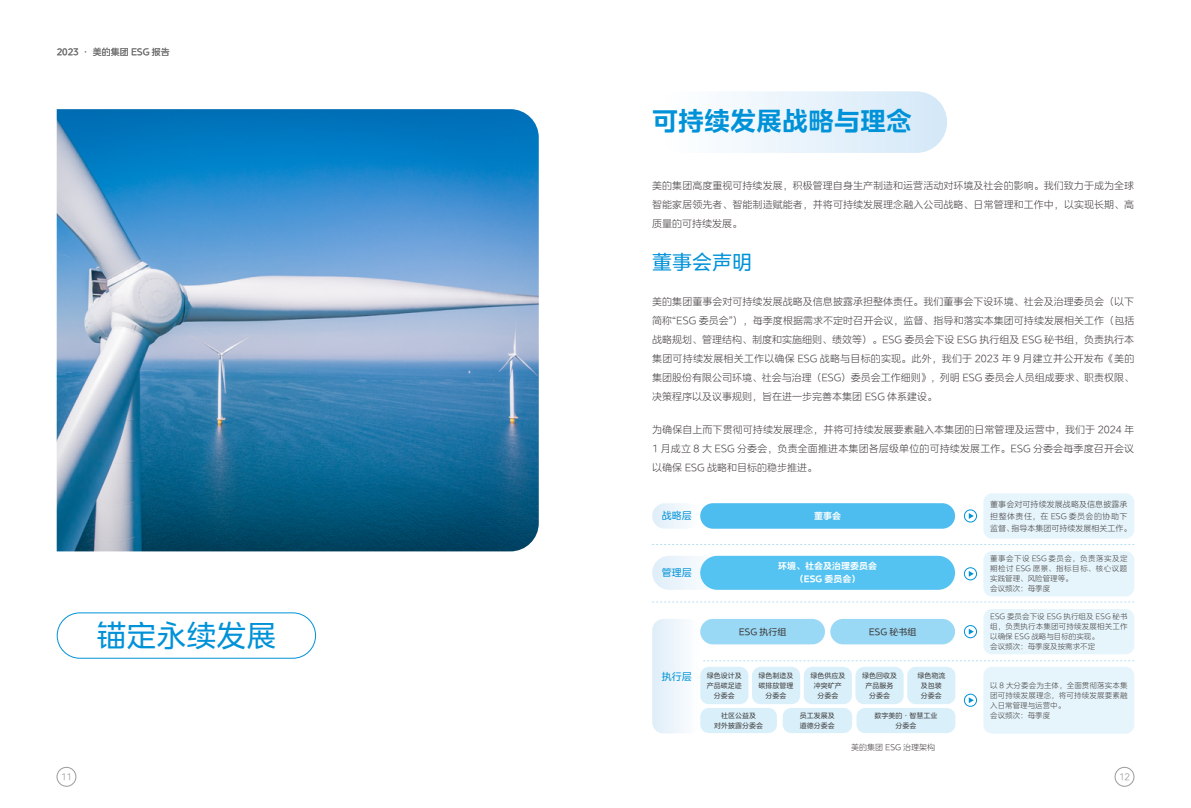
<style>
.page{position:relative;width:1191px;height:808px;background:#fff}
.page>*{position:absolute;margin:0;border:0;box-sizing:border-box;transform-origin:0 0}
.t1{font:30px "MEIDITYPE";color:#0092d8}
.t2{font:700 26px "MEIDITYPE";color:#0092d8}
.t3{font:20px "MEIDITYPE";color:#0092d8}
.t4{font:300 10px/19px "MEIDITYPE";color:#3e3a39;text-align:justify}
.t5{font:10px "MEIDITYPE";color:#0092d8}
.t6{font:700 9px/13px "MEIDITYPE";color:#fff;text-align:center}
.t7{font:9px "MEIDITYPE";color:#727171}
.t8{font:9px "MEIDITYPE";color:#3e3a39}
.t9{font:300 9px "MEIDITYPE";color:#898989}
.t10{font:300 8px/12px "MEIDITYPE";letter-spacing:.01em;color:#3e3a39}
.t11{font:300 7.5px/10px "MEIDITYPE";letter-spacing:.01em;color:#3e3a39}
.t12{font:300 7.5px/10px "MEIDITYPE";letter-spacing:.065em;color:#3e3a39}
.t13{font:7px/10px "MEIDITYPE";color:#3e3a39;text-align:center}
</style>
<div class="page">
<div style="left:57px;top:767px;width:19px;height:19px;border:1px solid #9c9a9a;border-radius:50%"></div>
<div style="left:1114px;top:767px;width:20px;height:19px;border:1px solid #9c9a9a;border-radius:50%"></div>
<div style="left:652px;top:503px;width:48px;height:26px;background:linear-gradient(to right,#dfeef9,#fefefe);border-radius:13px"></div>
<div style="left:652px;top:556px;width:68px;height:34px;background:#ecf4fb;border-radius:17px"></div>
<div style="left:652px;top:619px;width:48px;height:114px;background:linear-gradient(to right,#deedf9,#fefefe);border-radius:11px"></div>
<div style="left:652px;top:91px;width:295px;height:62px;background:linear-gradient(to right,#fff,#d4e8f8);border-radius:31px"></div>
<div style="left:57px;top:612px;width:259px;height:47px;border:1px solid #0092d8;border-radius:23px"></div>
<div style="left:983px;top:493px;width:151px;height:46px;background:#e6f5fc;border-radius:9px"></div>
<div style="left:700px;top:503px;width:255px;height:26px;background:#4dbcef;border-radius:13px"></div>
<svg style="left:968px;top:513px;width:5px;height:6px"></svg>
<div style="left:964px;top:510px;width:12px;height:12px;border:1px solid #0092d8;border-radius:50%"></div>
<div style="left:983px;top:551px;width:151px;height:45px;background:#e6f5fc;border-radius:9px"></div>
<div style="left:700px;top:556px;width:255px;height:34px;background:#54c3f1;border-radius:17px"></div>
<svg style="left:968px;top:571px;width:5px;height:6px"></svg>
<div style="left:964px;top:567px;width:12px;height:13px;border:1px solid #0092d8;border-radius:50%"></div>
<div style="left:983px;top:609px;width:151px;height:45px;background:#e6f5fc;border-radius:9px"></div>
<div style="left:700px;top:619px;width:125px;height:25px;background:#9ad9f6;border-radius:13px"></div>
<div style="left:830px;top:619px;width:125px;height:25px;background:#9ad9f6;border-radius:13px"></div>
<svg style="left:968px;top:629px;width:5px;height:5px"></svg>
<div style="left:964px;top:625px;width:12px;height:13px;border:1px solid #0092d8;border-radius:50%"></div>
<div style="left:983px;top:667px;width:151px;height:67px;background:#e6f5fc;border-radius:9px"></div>
<div style="left:700px;top:708px;width:77px;height:25px;background:#d9f0fb;border-radius:9px"></div>
<div style="left:782px;top:708px;width:70px;height:25px;background:#d9f0fb;border-radius:9px"></div>
<div style="left:856px;top:708px;width:99px;height:25px;background:#d9f0fb;border-radius:9px"></div>
<div style="left:700px;top:667px;width:48px;height:37px;background:#d9f0fb;border-radius:9px"></div>
<div style="left:752px;top:667px;width:48px;height:37px;background:#d9f0fb;border-radius:9px"></div>
<div style="left:803px;top:667px;width:49px;height:37px;background:#d9f0fb;border-radius:9px"></div>
<div style="left:855px;top:667px;width:48px;height:37px;background:#d9f0fb;border-radius:9px"></div>
<div style="left:907px;top:667px;width:48px;height:37px;background:#d9f0fb;border-radius:9px"></div>
<svg style="left:968px;top:697px;width:5px;height:6px"></svg>
<div style="left:964px;top:694px;width:12px;height:12px;border:1px solid #0092d8;border-radius:50%"></div>
<svg style="left:652px;top:544px;width:482px;height:1px"></svg>
<svg style="left:652px;top:602px;width:482px;height:1px"></svg>
<svg style="left:703px;top:660px;width:431px;height:1px"></svg>
<img style="left:57px;top:109px;width:482px;height:442px">
<p class="t7" style="left:57px;top:47px;width:115px">2023 · 美的集团 ESG 报告</p>
<h1 class="t1" style="left:96px;top:619px;width:181px">锚定永续发展</h1>
<h2 class="t2" style="left:652px;top:105px;width:261px">可持续发展战略与理念</h2>
<p class="t4" style="left:652px;top:176px;width:483px">美的集团高度重视可持续发展，积极管理自身生产制造和运营活动对环境及社会的影响。我们致力于成为全球智能家居领先者、智能制造赋能者，并将可持续发展理念融入公司战略、日常管理和工作中，以实现长期、高质量的可持续发展。</p>
<h3 class="t3" style="left:652px;top:251px;width:101px">董事会声明</h3>
<p class="t4" style="left:652px;top:292px;width:483px">美的集团董事会对可持续发展战略及信息披露承担整体责任。我们董事会下设环境、社会及治理委员会（以下简称“ESG 委员会”），每季度根据需求不定时召开会议，监督、指导和落实本集团可持续发展相关工作（包括战略规划、管理结构、制度和实施细则、绩效等）。ESG 委员会下设 ESG 执行组及 ESG 秘书组，负责执行本集团可持续发展相关工作以确保 ESG 战略与目标的实现。此外，我们于 2023 年 9 月建立并公开发布《美的集团股份有限公司环境、社会与治理（ESG）委员会工作细则》，列明 ESG 委员会人员组成要求、职责权限、决策程序以及议事规则，旨在进一步完善本集团 ESG 体系建设。</p>
<p class="t4" style="left:652px;top:420px;width:483px">为确保自上而下贯彻可持续发展理念，并将可持续发展要素融入本集团的日常管理及运营中，我们于 2024 年1 月成立 8 大 ESG 分委会，负责全面推进本集团各层级单位的可持续发展工作。ESG 分委会每季度召开会议以确保 ESG 战略和目标的稳步推进。</p>
<p class="t5" style="left:662px;top:510px;width:31px">战略层</p>
<p class="t6" style="left:814px;top:509px;width:28px">董事会</p>
<p class="t5" style="left:662px;top:567px;width:31px">管理层</p>
<p class="t6" style="left:778px;top:560px;width:100px">环境、社会及治理委员会（ESG 委员会）</p>
<p class="t5" style="left:662px;top:670px;width:31px">执行层</p>
<p class="t8" style="left:739px;top:627px;width:49px">ESG 执行组</p>
<p class="t8" style="left:869px;top:627px;width:49px">ESG 秘书组</p>
<p class="t13" style="left:707px;top:671px;width:36px">绿色设计及产品碳足迹分委会</p>
<p class="t13" style="left:758px;top:671px;width:36px">绿色制造及碳排放管理分委会</p>
<p class="t13" style="left:810px;top:671px;width:36px">绿色供应及冲突矿产分委会</p>
<p class="t13" style="left:862px;top:671px;width:36px">绿色回收及产品服务分委会</p>
<p class="t13" style="left:917px;top:671px;width:29px">绿色物流及包装分委会</p>
<p class="t10" style="left:990px;top:498px;width:143px">董事会对可持续发展战略及信息披露承担整体责任，在 ESG 委员会的协助下监督、指导本集团可持续发展相关工作。</p>
<p class="t12" style="left:990px;top:554px;width:139px">董事会下设 ESG 委员会，负责落实及定期检讨 ESG 愿景、指标目标、核心议题实践管理、风险管理等。<br>会议频次：每季度</p>
<p class="t11" style="left:990px;top:611px;width:139px">ESG 委员会下设 ESG 执行组及 ESG 秘书组，负责执行本集团可持续发展相关工作以确保 ESG 战略与目标的实现。<br>会议频次：每季度及按需求不定</p>
<p class="t11" style="left:990px;top:680px;width:139px;text-align:justify">以 8 大分委会为主体，全面贯彻落实本集团可持续发展理念，将可持续发展要素融入日常管理与运营中。</p>
<p class="t13" style="left:721px;top:711px;width:36px">社区公益及</p>
<p class="t11" style="left:990px;top:710px;width:61px">会议频次：每季度</p>
<p class="t13" style="left:714px;top:721px;width:50px">对外披露分委会</p>
<p class="t13" style="left:800px;top:711px;width:36px;text-align:left">员工发展及道德分委会</p>
<p class="t13" style="left:874px;top:711px;width:64px">数字美的·智慧工业分委会</p>
<p class="t10" style="left:851px;top:742px;width:85px">美的集团 ESG 治理架构</p>
<p class="t9" style="left:61px;top:772px;width:12px">11</p>
<p class="t9" style="left:1119px;top:772px;width:12px">12</p>
</div>
